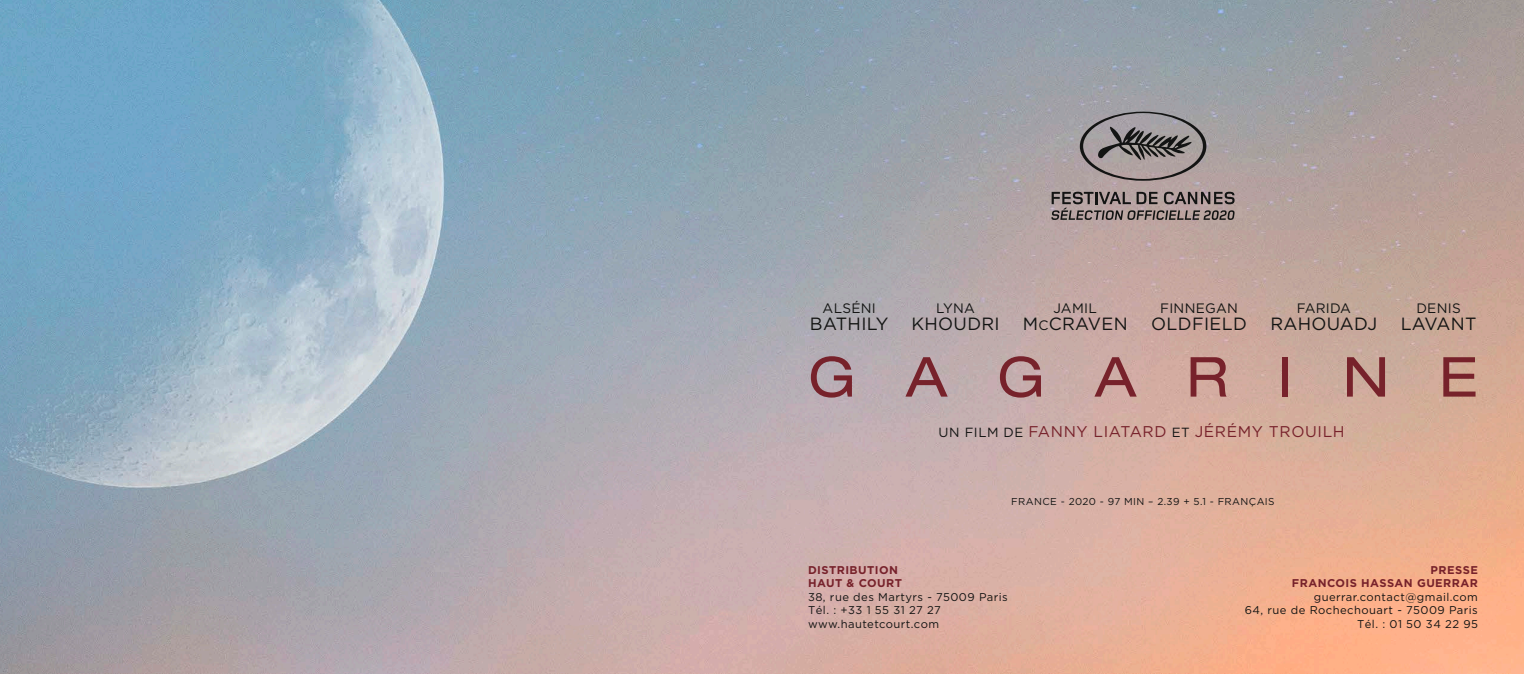
<style>
.page{position:relative;width:1524px;height:674px;background:#fff}
.page>*{position:absolute;margin:0;border:0;box-sizing:border-box;transform-origin:0 0}
.t1{font:expanded 55.12px "Helvetica Neue LT Std";letter-spacing:.9em;color:#77222b}
.t2{font:17.62px "Gotham";letter-spacing:.02em;color:#131413}
.t3{font:15.5px "Gotham";letter-spacing:.04em;color:#77222b}
.t4{font:13.62px "Gotham";letter-spacing:.02em;color:#131413}
.t5{font:11.25px/13.5px "Gotham";letter-spacing:.04em;color:#131413}
.t6{font:700 11.25px/13.5px "Gotham";letter-spacing:.04em;color:#77222b}
.t7{font:10px "Gotham";letter-spacing:.04em;color:#131413}
.s1{font-size:13.62px}
.s2{font-size:13.25px;color:#131413}
</style>
<div class="page">
<img style="left:0;top:0;width:1524px;height:673px">
<svg style="left:1080px;top:112px;width:126px;height:69px;background:#8d8586"></svg>
<svg style="left:1051px;top:192px;width:183px;height:28px;background:#847675"></svg>
<p class="t4" style="left:822px;top:301px;width:55px">ALSÉNI</p>
<h2 class="t2" style="left:810px;top:314px;width:80px">BATHILY</h2>
<p class="t4" style="left:936px;top:301px;width:40px">LYNA</p>
<h2 class="t2" style="left:911px;top:314px;width:90px">KHOUDRI</h2>
<p class="t4" style="left:1053px;top:301px;width:45px">JAMIL</p>
<h2 class="t2" style="left:1022px;top:314px;width:106px">M<span class="s1">C</span>CRAVEN</h2>
<p class="t4" style="left:1160px;top:301px;width:79px">FINNEGAN</p>
<h2 class="t2" style="left:1151px;top:314px;width:97px">OLDFIELD</h2>
<p class="t4" style="left:1296px;top:301px;width:56px">FARIDA</p>
<h2 class="t2" style="left:1270px;top:314px;width:108px">RAHOUADJ</h2>
<p class="t4" style="left:1416px;top:301px;width:46px">DENIS</p>
<h2 class="t2" style="left:1400px;top:314px;width:77px">LAVANT</h2>
<h1 class="t1" style="left:808px;top:343px;width:671px">GAGARINE</h1>
<h3 class="t3" style="left:938px;top:422px;width:408px"><span class="s2">UN FILM DE</span> FANNY LIATARD <span class="s2">ET</span> JÉRÉMY TROUILH</h3>
<p class="t7" style="left:1011px;top:495px;width:265px">FRANCE - 2020 - 97 MIN – 2.39 + 5.1 - FRANÇAIS</p>
<p class="t6" style="left:808px;top:562px;width:96px">DISTRIBUTION<br>HAUT &amp; COURT</p>
<p class="t5" style="left:808px;top:589px;width:201px">38, rue des Martyrs - 75009 Paris<br>Tél. : +33 1 55 31 27 27 www.hautetcourt.com</p>
<p class="t6" style="left:1292px;top:562px;width:187px;text-align:right">PRESSE<br>FRANCOIS HASSAN GUERRAR</p>
<p class="t5" style="left:1244px;top:589px;width:235px;text-align:right">guerrar.contact@gmail.com<br>64, rue de Rochechouart - 75009 Paris<br>Tél. : 01 50 34 22 95</p>
</div>
